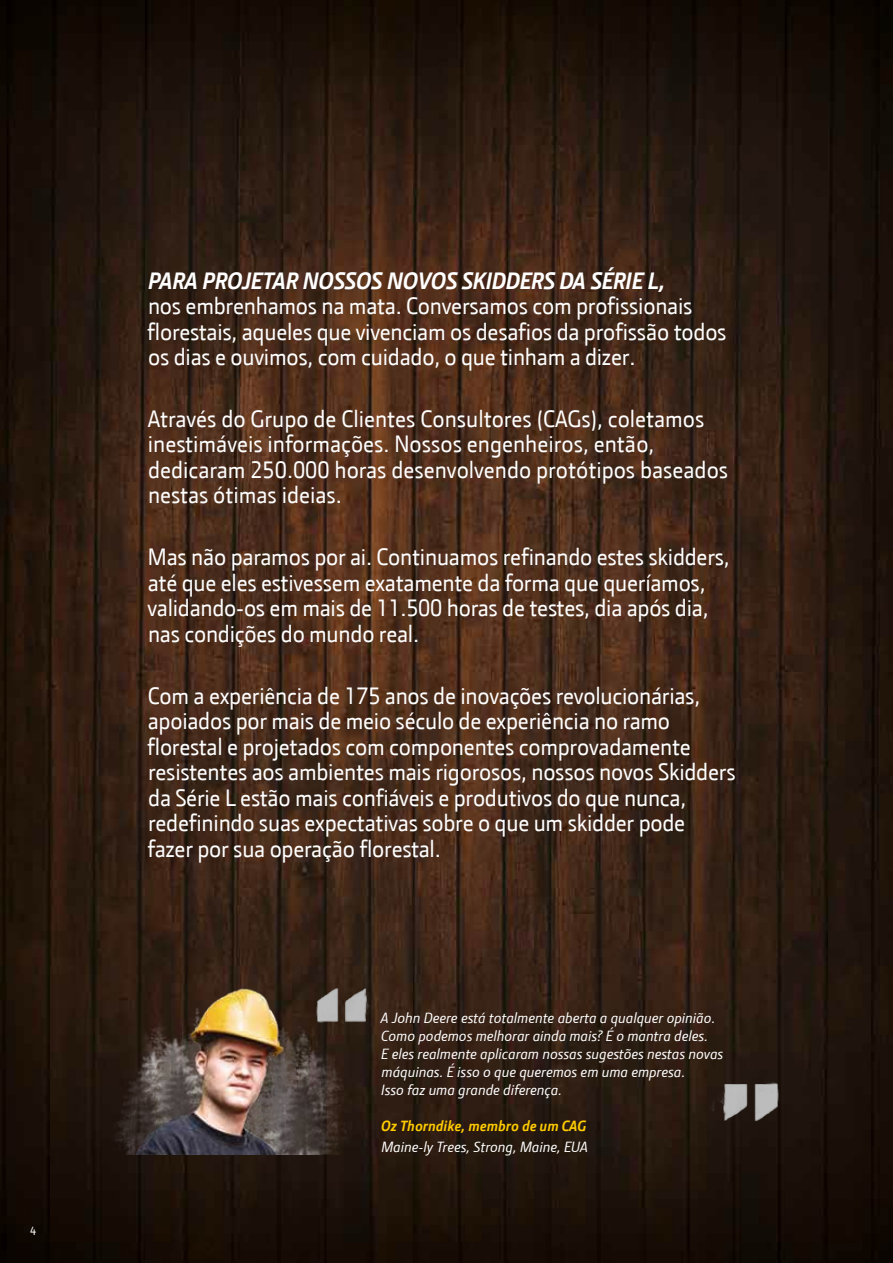
<style>
.page{position:relative;width:893px;height:1263px;background:#fff}
.page>*{position:absolute;margin:0;border:0;box-sizing:border-box;transform-origin:0 0}
.t1{font:24px/25.5px "JD Sans";letter-spacing:-.01em;color:#fff}
.t2{font:italic 700 24px "JD Sans";letter-spacing:-.01em;color:#fff}
.t3{font:italic 15px/18px "JD Sans";color:#fff}
.t4{font:italic 700 15px "JD Sans";color:#fc0}
.t5{font:12px "JD Sans";color:#fff}
</style>
<div class="page">
<img style="left:0;top:0;width:893px;height:1263px">
<img style="left:710px;top:1061px;width:78px;height:78px">
<img style="left:108px;top:960px;width:290px;height:195px">
<p class="t5" style="left:30px;top:1224px;width:8px">4</p>
<p class="t2" style="left:148px;top:267px;width:519px">PARA PROJETAR NOSSOS NOVOS SKIDDERS DA SÉRIE L,</p>
<p class="t1" style="left:147px;top:293px;width:581px">nos embrenhamos na mata. Conversamos com profissionais florestais, aqueles que vivenciam os desafios da profissão todos os dias e ouvimos, com cuidado, o que tinham a dizer.</p>
<p class="t1" style="left:148px;top:406px;width:582px">Através do Grupo de Clientes Consultores (CAGs), coletamos inestimáveis informações. Nossos engenheiros, então, dedicaram 250.000 horas desenvolvendo protótipos baseados nestas ótimas ideias.</p>
<p class="t1" style="left:147px;top:544px;width:584px">Mas não paramos por ai. Continuamos refinando estes skidders, até que eles estivessem exatamente da forma que queríamos, validando-os em mais de 11.500 horas de testes, dia após dia, nas condições do mundo real.</p>
<p class="t1" style="left:147px;top:683px;width:590px">Com a experiência de 175 anos de inovações revolucionárias, apoiados por mais de meio século de experiência no ramo florestal e projetados com componentes comprovadamente resistentes aos ambientes mais rigorosos, nossos novos Skidders da Série L estão mais confiáveis e produtivos do que nunca, redefinindo suas expectativas sobre o que um skidder pode fazer por sua operação florestal.</p>
<p class="t3" style="left:381px;top:1008px;width:344px">A John Deere está totalmente aberta a qualquer opinião.<br>Como podemos melhorar ainda mais? É o mantra deles.<br>E eles realmente aplicaram nossas sugestões nestas novas máquinas. É isso o que queremos em uma empresa.<br>Isso faz uma grande diferença.</p>
<p class="t4" style="left:381px;top:1117px;width:207px">Oz Thorndike, membro de um CAG</p>
<p class="t3" style="left:381px;top:1137px;width:208px">Maine-ly Trees, Strong, Maine, EUA</p>
</div>
